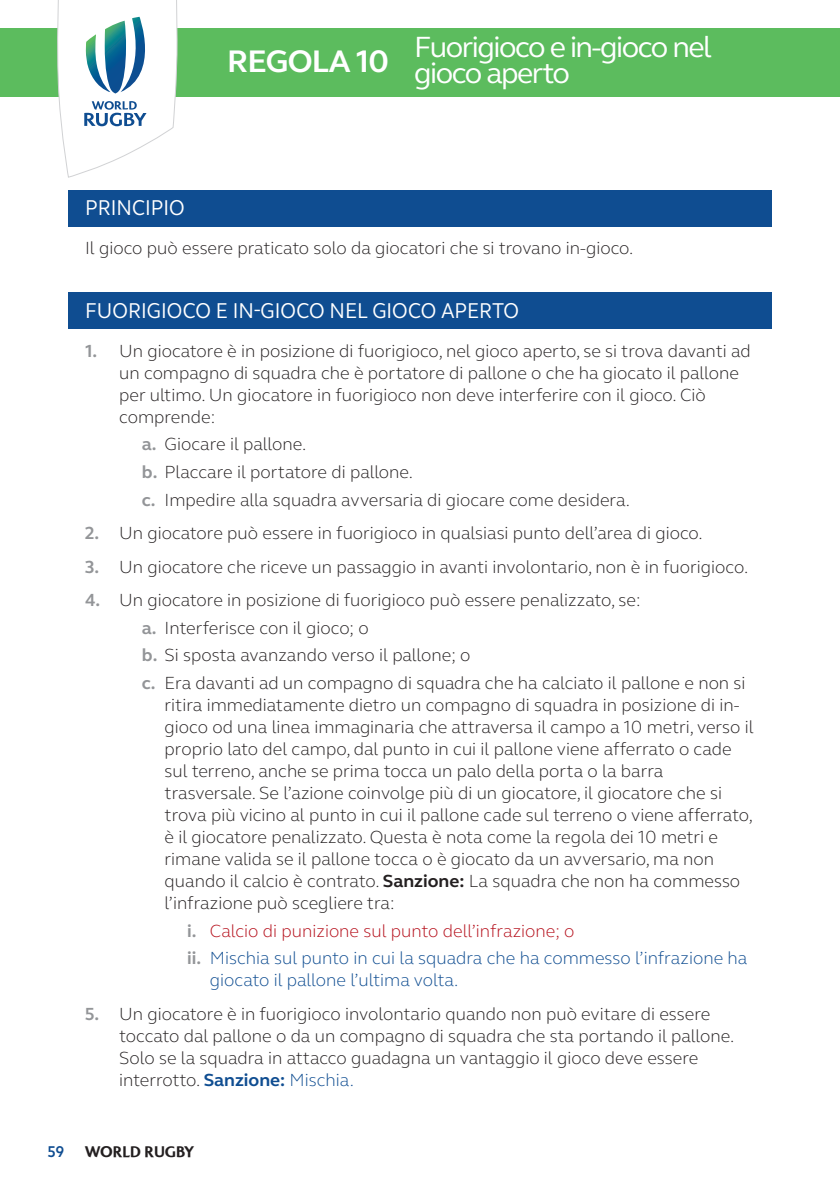
<style>
.page{position:relative;width:840px;height:1191px;background:#fff}
.page>*{position:absolute;margin:0;border:0;box-sizing:border-box;transform-origin:0 0}
.t1{font:700 32px "Webb Ellis Cup";letter-spacing:-.025em;color:#fff}
.t2{font:30px/26px "Webb Ellis Cup";letter-spacing:-.05em;color:#fff}
.t3{font:22px "Webb Ellis Cup";color:#fff;scale:.92 1}
.t4{font:300 18px/22px "Webb Ellis Cup";color:#231f20}
.t5{font:300 18px/22px "Webb Ellis Cup";color:#0f4d91}
.t6{font:300 18px "Webb Ellis Cup";color:#b50e1a}
.t7{font:700 16px "Colosseum";color:#231f20;scale:.94 1}
.t8{font:700 16px "Webb Ellis Cup";color:#0f4d91;scale:.94 1}
.s1{font-weight:700;color:#939598}
.s2{font-weight:700}
.s3{font-weight:700;color:#0f4d91}
.s4{color:#0f4d91}
</style>
<div class="page">
<div style="left:0;top:28px;width:839px;height:68px;background:#5cbc5e"></div>
<svg style="left:57px;top:0;width:120px;height:178px"></svg>
<div style="left:68px;top:190px;width:703px;height:36px;background:#0f4d91"></div>
<div style="left:68px;top:293px;width:703px;height:36px;background:#0f4d91"></div>
<p class="t1" style="left:227px;top:42px;width:164px">REGOLA 10</p>
<p class="t2" style="left:414px;top:34px;width:299px">Fuorigioco e in-gioco nel gioco aperto</p>
<p class="t3" style="left:85px;top:194px;width:110px">PRINCIPIO</p>
<p class="t4" style="left:85px;top:237px;width:549px">Il gioco può essere praticato solo da giocatori che si trovano in-gioco.</p>
<p class="t3" style="left:85px;top:297px;width:473px">FUORIGIOCO E IN-GIOCO NEL GIOCO APERTO</p>
<p class="t4" style="left:119px;top:340px;width:632px;text-indent:-34px"><span class="s1">1.</span> Un giocatore è in posizione di fuorigioco, nel gioco aperto, se si trova davanti ad un compagno di squadra che è portatore di pallone o che ha giocato il pallone per ultimo. Un giocatore in fuorigioco non deve interferire con il gioco. Ciò comprende:</p>
<p class="t4" style="left:142px;top:433px;width:166px"><span class="s1">a.</span> Giocare il pallone.</p>
<p class="t4" style="left:142px;top:461px;width:272px"><span class="s1">b.</span> Placcare il portatore di pallone.</p>
<p class="t4" style="left:142px;top:489px;width:489px"><span class="s1">c.</span> Impedire alla squadra avversaria di giocare come desidera.</p>
<p class="t4" style="left:85px;top:522px;width:619px"><span class="s1">2.</span> Un giocatore può essere in fuorigioco in qualsiasi punto dell’area di gioco.</p>
<p class="t4" style="left:85px;top:555px;width:664px"><span class="s1">3.</span> Un giocatore che riceve un passaggio in avanti involontario, non è in fuorigioco.</p>
<p class="t4" style="left:85px;top:589px;width:556px"><span class="s1">4.</span> Un giocatore in posizione di fuorigioco può essere penalizzato, se:</p>
<p class="t4" style="left:142px;top:616px;width:228px"><span class="s1">a.</span> Interferisce con il gioco; o</p>
<p class="t4" style="left:142px;top:644px;width:330px"><span class="s1">b.</span> Si sposta avanzando verso il pallone; o</p>
<p class="t4" style="left:164px;top:672px;width:590px;text-indent:-23px"><span class="s1">c.</span> Era davanti ad un compagno di squadra che ha calciato il pallone e non si ritira immediatamente dietro un compagno di squadra in posizione di in&shy;gioco od una linea immaginaria che attraversa il campo a 10 metri, verso il proprio lato del campo, dal punto in cui il pallone viene afferrato o cade sul terreno, anche se prima tocca un palo della porta o la barra trasversale. Se l’azione coinvolge più di un giocatore, il giocatore che si trova più vicino al punto in cui il pallone cade sul terreno o viene afferrato, è il giocatore penalizzato. Questa è nota come la regola dei 10 metri e rimane valida se il pallone tocca o è giocato da un avversario, ma non quando il calcio è contrato. <span class="s2">Sanzione:</span> La squadra che non ha commesso l’infrazione può scegliere tra:</p>
<p class="t6" style="left:187px;top:919px;width:388px"><span class="s1">i.</span> Calcio di punizione sul punto dell’infrazione; o</p>
<p class="t5" style="left:210px;top:947px;width:538px;text-indent:-23px"><span class="s1">ii.</span> Mischia sul punto in cui la squadra che ha commesso l’infrazione ha giocato il pallone l’ultima volta.</p>
<p class="t4" style="left:119px;top:1002px;width:616px;text-indent:-34px"><span class="s1">5.</span> Un giocatore è in fuorigioco involontario quando non può evitare di essere toccato dal pallone o da un compagno di squadra che sta portando il pallone.<br>Solo se la squadra in attacco guadagna un vantaggio il gioco deve essere interrotto. <span class="s3">Sanzione:</span> <span class="s4">Mischia.</span></p>
<p class="t8" style="left:48px;top:1142px;width:19px">59</p>
<p class="t7" style="left:85px;top:1142px;width:117px">WORLD RUGBY</p>
</div>
